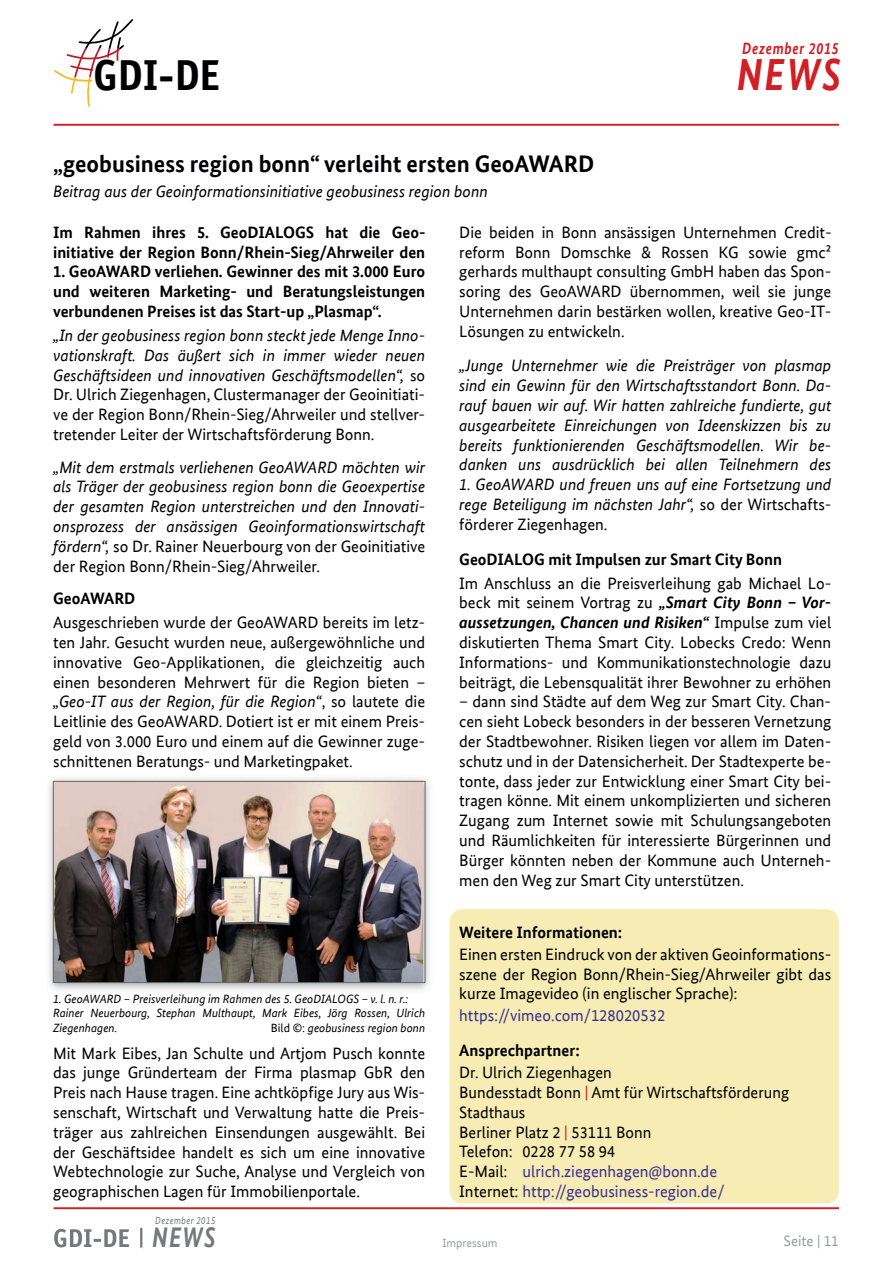
<style>
.page{position:relative;width:893px;height:1263px;background:#fff}
.page>*{position:absolute;margin:0;border:0;box-sizing:border-box;transform-origin:0 0}
.t1{font:italic 700 45px "Bundes Sans Web";color:#d11f25;scale:.85 1}
.t2{font:700 43.5px "Officina Sans";color:#000002}
.t3{font:italic 700 28.35px "Bundes Sans Web";color:#767879;scale:.82 1}
.t4{font:700 24px "Bundes Sans Web";color:#000002}
.t5{font:16.5px/19.8px "Bundes Sans Web";color:#000002;text-align:justify}
.t6{font:italic 16.5px/19.8px "Bundes Sans Web";color:#000002;text-align:justify}
.t7{font:700 16.5px/19.8px "Bundes Sans Web";color:#000002}
.t8{font:16.5px "Bundes Sans Web";color:#3a2f92}
.t9{font:italic 700 16.5px "Bundes Sans Web";letter-spacing:.05em;color:#d11f25;scale:.85 1}
.t10{font:15px "Bundes Sans Web";color:#9b9e9f}
.t11{font:italic 12px/14.4px "Bundes Sans Web";color:#000002}
.t12{font:12px "Bundes Sans Web";color:#9b9e9f}
.t13{font:italic 10.35px "Bundes Sans Web";letter-spacing:.05em;color:#767879;scale:.85 1}
.s1{font-style:italic}
.s2{font-style:normal}
.s3{font-weight:700;font-style:italic}
.s4{color:#d11f25}
.s5{color:#3a2f92}
</style>
<div class="page">
<div style="left:450px;top:909px;width:389px;height:294px;background:#f7ecb3;border-radius:13px"></div>
<img style="left:48px;top:778px;width:382px;height:212px">
<img style="left:55px;top:783px;width:368px;height:198px">
<div style="left:53px;top:781px;width:372px;height:202px;border:1px solid #656868"></div>
<hr style="left:54px;top:1207px;width:785px;height:2px;background:#d11f25">
<hr style="left:54px;top:124px;width:785px;height:2px;background:#d11f25">
<svg style="left:54px;top:19px;width:79px;height:88px"></svg>
<svg style="left:150px;top:1207px;width:69px;height:3px"></svg>
<svg style="left:54px;top:1228px;width:90px;height:20px"></svg>
<p class="t9" style="left:742px;top:39px;width:115px">Dezember 2015</p>
<h2 class="t2" style="left:93px;top:48px;width:128px">GDI-DE</h2>
<h1 class="t1" style="left:737px;top:49px;width:124px">NEWS</h1>
<h3 class="t4" style="left:53px;top:149px;width:543px">„geobusiness region bonn“ verleiht ersten GeoAWARD</h3>
<p class="t6" style="left:53px;top:181px;width:436px">Beitrag aus der Geoinformationsinitiative geobusiness region bonn</p>
<p class="t7" style="left:53px;top:222px;width:374px">Im Rahmen ihres 5. GeoDIALOGS hat die Geo&shy;initiative der Region Bonn/Rhein-Sieg/Ahrweiler den</p>
<p class="t7" style="left:53px;top:262px;width:374px;text-align:justify">1. GeoAWARD verliehen. Gewinner des mit 3.000 Euro und weiteren Marketing- und Beratungsleistungen verbundenen Preises ist das Start-up „Plasmap“.</p>
<p class="t5" style="left:53px;top:325px;width:374px"><span class="s1">„In der geobusiness region bonn steckt jede Menge Inno&shy;vationskraft. Das äußert sich in immer wieder neuen Geschäftsideen und innovativen Geschäftsmodellen“,</span> so Dr. Ulrich Ziegenhagen, Clustermanager der Geoinitiati&shy;ve der Region Bonn/Rhein-Sieg/Ahrweiler und stellver&shy;tretender Leiter der Wirtschaftsförderung Bonn.</p>
<p class="t6" style="left:53px;top:457px;width:374px">„Mit dem erstmals verliehenen GeoAWARD möchten wir als Träger der geobusiness region bonn die Geoexpertise der gesamten Region unterstreichen und den Innovati&shy;onsprozess der ansässigen Geoinformationswirtschaft fördern“, <span class="s2">so Dr. Rainer Neuerbourg von der Geoinitiative der Region Bonn/Rhein-Sieg/Ahrweiler.</span></p>
<p class="t7" style="left:53px;top:589px;width:84px">GeoAWARD</p>
<p class="t5" style="left:53px;top:613px;width:374px">Ausgeschrieben wurde der GeoAWARD bereits im letz&shy;ten Jahr. Gesucht wurden neue, außergewöhnliche und innovative Geo-Applikationen, die gleichzeitig auch einen besonderen Mehrwert für die Region bieten – <span class="s1">„Geo-IT aus der Region, für die Region“</span>, so lautete die Leitlinie des GeoAWARD. Dotiert ist er mit einem Preis&shy;geld von 3.000 Euro und einem auf die Gewinner zuge&shy;schnittenen Beratungs- und Marketingpaket.</p>
<p class="t5" style="left:459px;top:222px;width:374px">Die beiden in Bonn ansässigen Unternehmen Credit&shy;reform Bonn Domschke &amp; Rossen KG sowie gmc² gerhards multhaupt consulting GmbH haben das Spon&shy;soring des GeoAWARD übernommen, weil sie junge Unternehmen darin bestärken wollen, kreative Geo-IT-Lösungen zu entwickeln.</p>
<p class="t6" style="left:459px;top:356px;width:374px">„Junge Unternehmer wie die Preisträger von plasmap sind ein Gewinn für den Wirtschaftsstandort Bonn. Da&shy;rauf bauen wir auf. Wir hatten zahlreiche fundierte, gut ausgearbeitete Einreichungen von Ideenskizzen bis zu bereits funktionierenden Geschäftsmodellen. Wir be&shy;danken uns ausdrücklich bei allen Teilnehmern des</p>
<p class="t6" style="left:459px;top:475px;width:374px">1. GeoAWARD und freuen uns auf eine Fortsetzung und rege Beteiligung im nächsten Jahr“, <span class="s2">so der Wirtschafts&shy;förderer Ziegenhagen.</span></p>
<p class="t7" style="left:459px;top:549px;width:324px">GeoDIALOG mit Impulsen zur Smart City Bonn</p>
<p class="t5" style="left:459px;top:573px;width:374px">Im Anschluss an die Preisverleihung gab Michael Lo&shy;beck mit seinem Vortrag zu <span class="s3">„Smart City Bonn – Vor&shy;aussetzungen, Chancen und Risiken“</span> Impulse zum viel diskutierten Thema Smart City. Lobecks Credo: Wenn Informations- und Kommunikationstechnologie dazu beiträgt, die Lebensqualität ihrer Bewohner zu erhöhen</p>
<p class="t5" style="left:459px;top:692px;width:374px">– dann sind Städte auf dem Weg zur Smart City. Chan&shy;cen sieht Lobeck besonders in der besseren Vernetzung der Stadtbewohner. Risiken liegen vor allem im Daten&shy;schutz und in der Datensicherheit. Der Stadtexperte be&shy;tonte, dass jeder zur Entwicklung einer Smart City bei&shy;tragen könne. Mit einem unkomplizierten und sicheren Zugang zum Internet sowie mit Schulungsangeboten und Räumlichkeiten für interessierte Bürgerinnen und Bürger könnten neben der Kommune auch Unterneh&shy;men den Weg zur Smart City unterstützen.</p>
<p class="t7" style="left:459px;top:922px;width:165px">Weitere Informationen:</p>
<p class="t5" style="left:459px;top:944px;width:374px">Einen ersten Eindruck von der aktiven Geoinformations&shy;szene der Region Bonn/Rhein-Sieg/Ahrweiler gibt das kurze Imagevideo (in englischer Sprache):</p>
<p class="t8" style="left:459px;top:1006px;width:208px">https://vimeo.com/128020532</p>
<p class="t7" style="left:459px;top:1040px;width:122px">Ansprechpartner:</p>
<p class="t5" style="left:459px;top:1062px;width:331px;text-align:left">Dr. Ulrich Ziegenhagen<br>Bundesstadt Bonn <span class="s4">|</span> Amt für Wirtschaftsförderung<br>Stadthaus<br>Berliner Platz 2 <span class="s4">|</span> 53111 Bonn<br>Telefon: 0228 77 58 94<br>E-Mail: <span class="s5">ulrich.ziegenhagen@bonn.de<br></span>Internet: <span class="s5">http://geobusiness-region.de/</span></p>
<p class="t12" style="left:442px;top:1236px;width:57px">Impressum</p>
<p class="t10" style="left:783px;top:1233px;width:57px">Seite | 11</p>
<p class="t11" style="left:53px;top:991px;width:374px">1. GeoAWARD – Preisverleihung im Rahmen des 5. GeoDIALOGS – v. l. n. r.:<br>Rainer Neuerbourg, Stephan Multhaupt, Mark Eibes, Jörg Rossen, Ulrich<br>Ziegenhagen.</p>
<p class="t11" style="left:271px;top:1020px;width:156px"><span class="s2">Bild ©:</span> geobusiness region bonn</p>
<p class="t5" style="left:53px;top:1043px;width:374px">Mit Mark Eibes, Jan Schulte und Artjom Pusch konnte das junge Gründerteam der Firma plasmap GbR den Preis nach Hause tragen. Eine achtköpfige Jury aus Wis&shy;senschaft, Wirtschaft und Verwaltung hatte die Preis&shy;träger aus zahlreichen Einsendungen ausgewählt. Bei der Geschäftsidee handelt es sich um eine innovative Webtechnologie zur Suche, Analyse und Vergleich von geographischen Lagen für Immobilienportale.</p>
<p class="t13" style="left:155px;top:1215px;width:72px">Dezember 2015</p>
<h3 class="t3" style="left:152px;top:1221px;width:79px">NEWS</h3>
</div>
